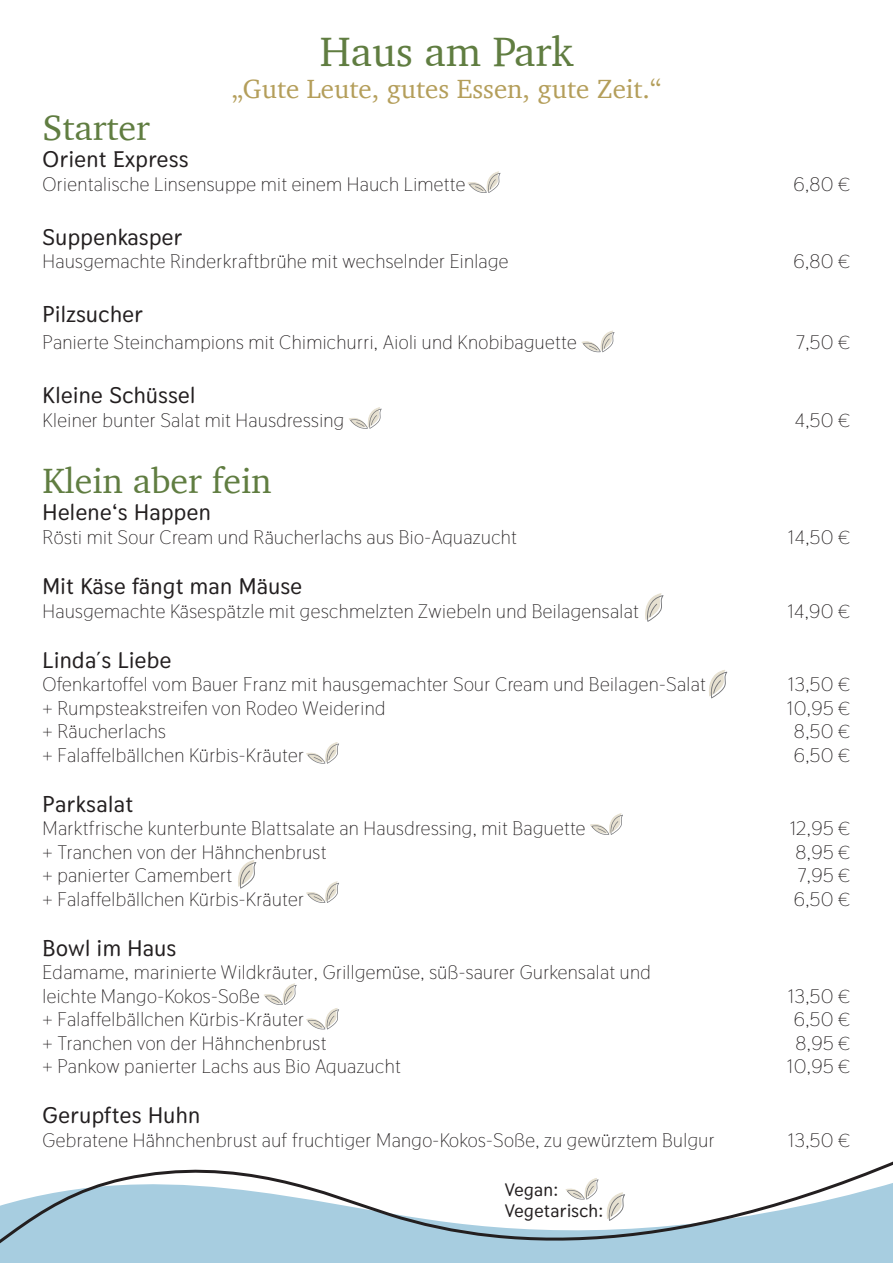
<style>
.page{position:relative;width:893px;height:1263px;background:#fff}
.page>*{position:absolute;margin:0;border:0;box-sizing:border-box;transform-origin:0 0}
.t1{font:42px "Charter";color:#607d41}
.t2{font:36px "Charter";color:#607d41}
.t3{font:27px "Charter";color:#b49e5a}
.t4{font:700 22.5px "Thasadith";letter-spacing:.02em;color:#231f20}
.t5{font:19.5px "Thasadith";letter-spacing:.02em;color:#231f20}
.t6{font:700 18px "Thasadith";letter-spacing:.02em;color:#231f20}
</style>
<div class="page">
<svg style="left:581px;top:331px;width:33px;height:21px"></svg>
<svg style="left:349px;top:407px;width:33px;height:22px"></svg>
<svg style="left:468px;top:171px;width:32px;height:22px"></svg>
<svg style="left:709px;top:670px;width:18px;height:28px"></svg>
<svg style="left:645px;top:593px;width:18px;height:29px"></svg>
<svg style="left:238px;top:860px;width:18px;height:29px"></svg>
<svg style="left:0;top:1161px;width:893px;height:102px"></svg>
<svg style="left:590px;top:813px;width:33px;height:22px"></svg>
<svg style="left:306px;top:881px;width:33px;height:22px"></svg>
<svg style="left:306px;top:742px;width:33px;height:22px"></svg>
<svg style="left:264px;top:983px;width:33px;height:22px"></svg>
<svg style="left:306px;top:1008px;width:33px;height:21px"></svg>
<p class="t1" style="left:320px;top:15px;width:255px">Haus am Park</p>
<p class="t3" style="left:232px;top:66px;width:430px">„Gute Leute, gutes Essen, gute Zeit.“</p>
<p class="t2" style="left:43px;top:97px;width:109px">Starter</p>
<p class="t4" style="left:43px;top:141px;width:147px">Orient Express</p>
<p class="t5" style="left:43px;top:169px;width:424px">Orientalische Linsensuppe mit einem Hauch Limette</p>
<p class="t5" style="left:793px;top:169px;width:59px">6,80 €</p>
<p class="t4" style="left:43px;top:218px;width:141px">Suppenkasper</p>
<p class="t5" style="left:43px;top:246px;width:468px">Hausgemachte Rinderkraftbrühe mit wechselnder Einlage</p>
<p class="t5" style="left:793px;top:246px;width:59px">6,80 €</p>
<p class="t4" style="left:43px;top:296px;width:102px">Pilzsucher</p>
<p class="t5" style="left:43px;top:327px;width:536px">Panierte Steinchampions mit Chimichurri, Aioli und Knobibaguette</p>
<p class="t5" style="left:796px;top:327px;width:56px">7,50 €</p>
<p class="t4" style="left:43px;top:377px;width:154px">Kleine Schüssel</p>
<p class="t5" style="left:43px;top:404px;width:303px">Kleiner bunter Salat mit Hausdressing</p>
<p class="t5" style="left:795px;top:404px;width:57px">4,50 €</p>
<p class="t2" style="left:43px;top:450px;width:231px">Klein aber fein</p>
<p class="t4" style="left:43px;top:494px;width:170px">Helene‘s Happen</p>
<p class="t5" style="left:43px;top:521px;width:476px">Rösti mit Sour Cream und Räucherlachs aus Bio-Aquazucht</p>
<p class="t5" style="left:788px;top:521px;width:64px">14,50 €</p>
<p class="t4" style="left:43px;top:568px;width:261px">Mit Käse fängt man Mäuse</p>
<p class="t5" style="left:43px;top:595px;width:598px">Hausgemachte Käsespätzle mit geschmelzten Zwiebeln und Beilagensalat</p>
<p class="t5" style="left:788px;top:595px;width:64px">14,90 €</p>
<p class="t4" style="left:43px;top:641px;width:130px">Linda´s Liebe</p>
<p class="t5" style="left:43px;top:669px;width:665px">Ofenkartoffel vom Bauer Franz mit hausgemachter Sour Cream und Beilagen-Salat</p>
<p class="t5" style="left:788px;top:669px;width:64px">13,50 €</p>
<p class="t5" style="left:43px;top:692px;width:344px">+ Rumpsteakstreifen von Rodeo Weiderind</p>
<p class="t5" style="left:787px;top:692px;width:65px">10,95 €</p>
<p class="t5" style="left:43px;top:716px;width:125px">+ Räucherlachs</p>
<p class="t5" style="left:794px;top:716px;width:58px">8,50 €</p>
<p class="t5" style="left:43px;top:739px;width:263px">+ Falaffelbällchen Kürbis-Kräuter</p>
<p class="t5" style="left:794px;top:739px;width:58px">6,50 €</p>
<p class="t4" style="left:43px;top:785px;width:92px">Parksalat</p>
<p class="t5" style="left:43px;top:813px;width:544px">Marktfrische kunterbunte Blattsalate an Hausdressing, mit Baguette</p>
<p class="t5" style="left:790px;top:813px;width:62px">12,95 €</p>
<p class="t5" style="left:43px;top:836px;width:285px">+ Tranchen von der Hähnchenbrust</p>
<p class="t5" style="left:796px;top:836px;width:56px">8,95 €</p>
<p class="t5" style="left:43px;top:860px;width:191px">+ panierter Camembert</p>
<p class="t5" style="left:798px;top:860px;width:54px">7,95 €</p>
<p class="t5" style="left:43px;top:883px;width:263px">+ Falaffelbällchen Kürbis-Kräuter</p>
<p class="t5" style="left:794px;top:883px;width:58px">6,50 €</p>
<p class="t4" style="left:43px;top:929px;width:135px">Bowl im Haus</p>
<p class="t5" style="left:43px;top:957px;width:610px">Edamame, marinierte Wildkräuter, Grillgemüse, süß-saurer Gurkensalat und</p>
<p class="t5" style="left:43px;top:980px;width:219px">leichte Mango-Kokos-Soße</p>
<p class="t5" style="left:788px;top:980px;width:64px">13,50 €</p>
<p class="t5" style="left:43px;top:1004px;width:263px">+ Falaffelbällchen Kürbis-Kräuter</p>
<p class="t5" style="left:794px;top:1004px;width:58px">6,50 €</p>
<p class="t5" style="left:43px;top:1027px;width:285px">+ Tranchen von der Hähnchenbrust</p>
<p class="t5" style="left:796px;top:1027px;width:56px">8,95 €</p>
<p class="t5" style="left:43px;top:1051px;width:360px">+ Pankow panierter Lachs aus Bio Aquazucht</p>
<p class="t5" style="left:787px;top:1051px;width:65px">10,95 €</p>
<p class="t4" style="left:43px;top:1097px;width:159px">Gerupftes Huhn</p>
<p class="t5" style="left:43px;top:1124px;width:674px">Gebratene Hähnchenbrust auf fruchtiger Mango-Kokos-Soße, zu gewürztem Bulgur</p>
<p class="t5" style="left:788px;top:1124px;width:64px">13,50 €</p>
<p class="t6" style="left:505px;top:1175px;width:55px">Vegan:</p>
<p class="t6" style="left:505px;top:1196px;width:100px">Vegetarisch:</p>
</div>
